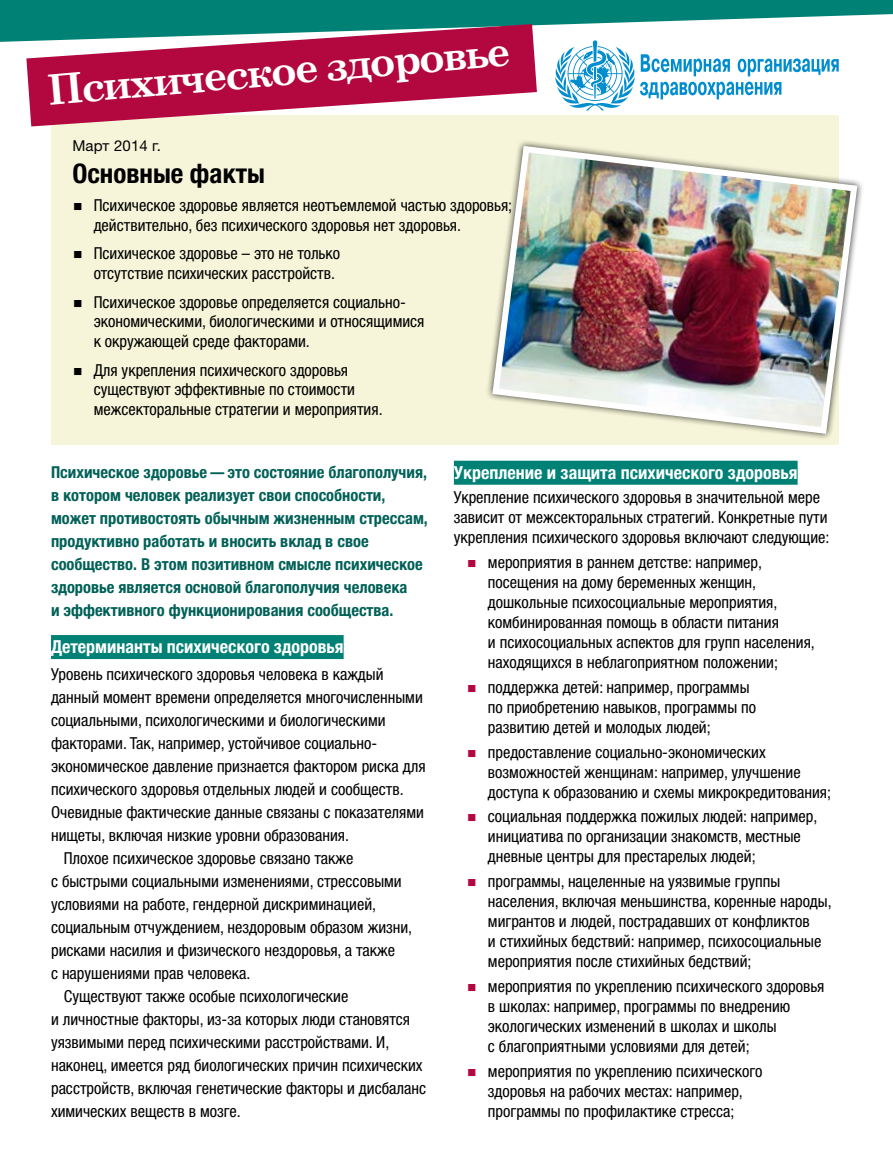
<style>
.page{position:relative;width:893px;height:1170px;background:#fff}
.page>*{position:absolute;margin:0;border:0;box-sizing:border-box;transform-origin:0 0}
.t1{font:700 42px "Century Schoolbook";color:#fff}
.t2{font:700 condensed 27px "Helvetica Neue LTW1 G";color:#000}
.t3{font:700 condensed 18px "Helvetica Neue LTW1 G";color:#fff}
.t4{font:condensed 16.5px/20.1px "Helvetica Neue LTW1 G";color:#000}
.t5{font:700 condensed 16.5px/23px "Helvetica Neue LTW1 G";color:#006057}
.t6{font:15px "Helvetica Neue LTW1 G";letter-spacing:.01em;color:#000}
</style>
<div class="page">
<svg style="left:0;top:0;width:893px;height:42px;fill:#008176"></svg>
<div style="left:51px;top:115px;width:788px;height:329px;background:#f6f5d9"></div>
<svg style="left:26px;top:24px;width:511px;height:102px;fill:#b2083f"></svg>
<div style="left:486px;top:139px;width:378px;height:301px;background:#000;opacity:.75"></div>
<img style="left:489px;top:142px;width:372px;height:295px">
<svg style="left:555px;top:40px;width:284px;height:71px"></svg>
<div style="left:51px;top:635px;width:293px;height:24px;background:#008176"></div>
<div style="left:454px;top:460px;width:344px;height:24px;background:#008176"></div>
<h1 class="t1" style="left:44px;top:57px;width:466px;rotate:-5deg">Психическое здоровье</h1>
<p class="t6" style="left:72px;top:136px;width:90px">Март 2014 г.</p>
<h2 class="t2" style="left:72px;top:157px;width:194px">Основные факты</h2>
<p class="t4" style="left:94px;top:196px;width:420px">Психическое здоровье является неотъемлемой частью здоровья; действительно, без психического здоровья нет здоровья.</p>
<p class="t4" style="left:94px;top:244px;width:248px">Психическое здоровье – это не только отсутствие психических расстройств.</p>
<p class="t4" style="left:94px;top:292px;width:332px">Психическое здоровье определяется социально&shy;экономическими, биологическими и относящимися к окружающей среде факторами.</p>
<p class="t4" style="left:94px;top:360px;width:290px">Для укрепления психического здоровья существуют эффективные по стоимости межсекторальные стратегии и мероприятия.</p>
<p class="t5" style="left:51px;top:460px;width:378px">Психическое здоровье—это состояние благополучия, в котором человек реализует свои способности, может противостоять обычным жизненным стрессам, продуктивно работать и вносить вклад в свое сообщество. В этом позитивном смысле психическое здоровье является основой благополучия человека<br>и эффективного функционирования сообщества.</p>
<p class="t3" style="left:51px;top:635px;width:294px">Детерминанты психического здоровья</p>
<p class="t4" style="left:51px;top:664px;width:334px">Уровень психического здоровья человека в каждый</p>
<p class="t4" style="left:51px;top:687px;width:373px">данный момент времени определяется многочисленными</p>
<p class="t4" style="left:51px;top:710px;width:336px">социальными, психологическими и биологическими</p>
<p class="t4" style="left:51px;top:733px;width:328px">факторами. Так, например, устойчивое социально-</p>
<p class="t4" style="left:51px;top:756px;width:376px">экономическое давление признается фактором риска для</p>
<p class="t4" style="left:51px;top:779px;width:354px">психического здоровья отдельных людей и сообществ.</p>
<p class="t4" style="left:51px;top:802px;width:374px">Очевидные фактические данные связаны с показателями</p>
<p class="t4" style="left:51px;top:825px;width:300px">нищеты, включая низкие уровни образования.</p>
<p class="t4" style="left:64px;top:848px;width:291px">Плохое психическое здоровье связано также</p>
<p class="t4" style="left:51px;top:871px;width:352px">с быстрыми социальными изменениями, стрессовыми</p>
<p class="t4" style="left:51px;top:894px;width:327px">условиями на работе, гендерной дискриминацией,</p>
<p class="t4" style="left:51px;top:917px;width:363px">социальным отчуждением, нездоровым образом жизни,</p>
<p class="t4" style="left:51px;top:940px;width:346px">рисками насилия и физического нездоровья, а также</p>
<p class="t4" style="left:51px;top:963px;width:201px">с нарушениями прав человека.</p>
<p class="t4" style="left:64px;top:986px;width:286px">Существуют также особые психологические</p>
<p class="t4" style="left:51px;top:1009px;width:361px">и личностные факторы, из-за которых люди становятся</p>
<p class="t4" style="left:51px;top:1032px;width:340px">уязвимыми перед психическими расстройствами. И,</p>
<p class="t4" style="left:51px;top:1055px;width:373px">наконец, имеется ряд биологических причин психических</p>
<p class="t4" style="left:51px;top:1078px;width:377px">расстройств, включая генетические факторы и дисбаланс</p>
<p class="t4" style="left:51px;top:1100px;width:191px">химических веществ в мозге.</p>
<p class="t3" style="left:454px;top:461px;width:345px">Укрепление и защита психического здоровья</p>
<p class="t4" style="left:454px;top:487px;width:377px">Укрепление психического здоровья в значительной мере зависит от межсекторальных стратегий. Конкретные пути укрепления психического здоровья включают следующие:</p>
<p class="t4" style="left:488px;top:552px;width:328px">мероприятия в раннем детстве: например, посещения на дому беременных женщин, дошкольные психосоциальные мероприятия, комбинированная помощь в области питания<br>и психосоциальных аспектов для групп населения, находящихся в неблагоприятном положении;</p>
<p class="t4" style="left:488px;top:677px;width:270px">поддержка детей: например, программы по приобретению навыков, программы по развитию детей и молодых людей;</p>
<p class="t4" style="left:488px;top:741px;width:345px">предоставление социально-экономических возможностей женщинам: например, улучшение доступа к образованию и схемы микрокредитования;</p>
<p class="t4" style="left:488px;top:806px;width:331px">социальная поддержка пожилых людей: например, инициатива по организации знакомств, местные дневные центры для престарелых людей;</p>
<p class="t4" style="left:488px;top:871px;width:345px">программы, нацеленные на уязвимые группы населения, включая меньшинства, коренные народы, мигрантов и людей, пострадавших от конфликтов<br>и стихийных бедствий: например, психосоциальные мероприятия после стихийных бедствий;</p>
<p class="t4" style="left:488px;top:975px;width:338px">мероприятия по укреплению психического здоровья в школах: например, программы по внедрению экологических изменений в школах и школы<br>с благоприятными условиями для детей;</p>
<p class="t4" style="left:488px;top:1060px;width:276px">мероприятия по укреплению психического здоровья на рабочих местах: например, программы по профилактике стресса;</p>
</div>
